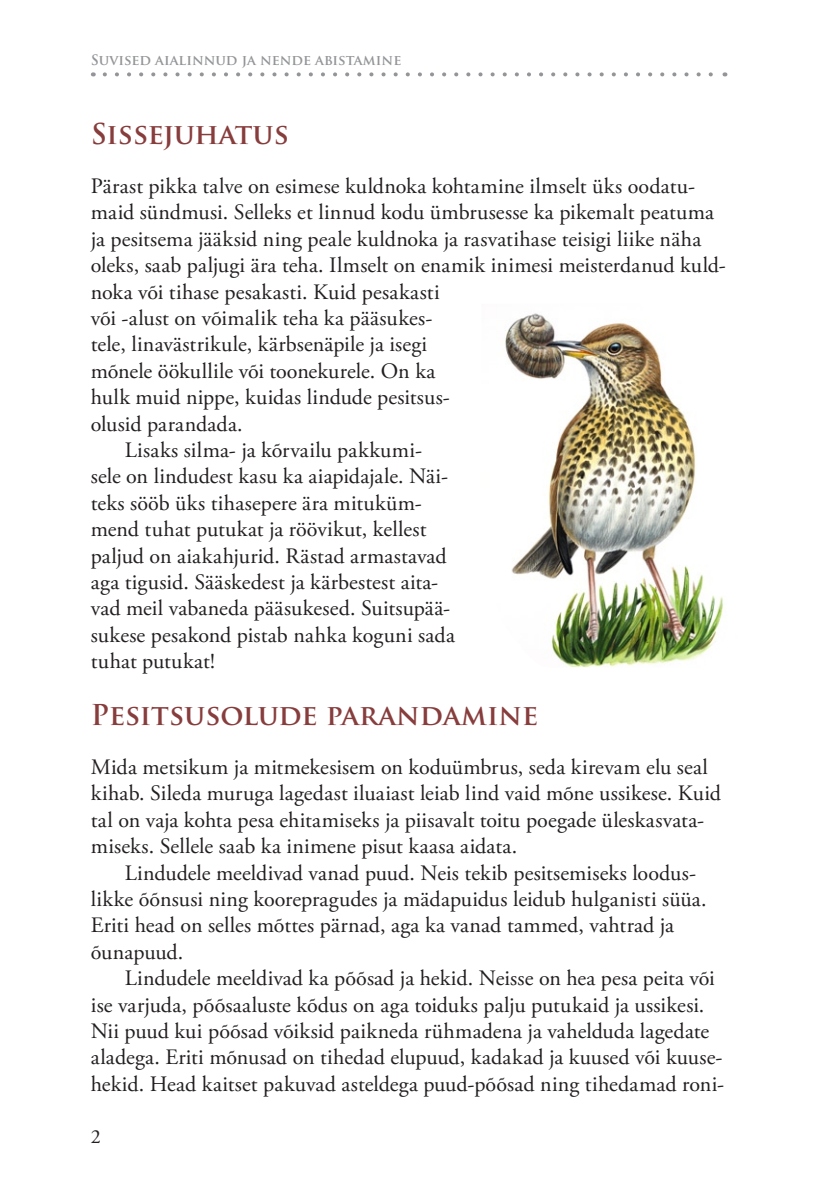
<style>
.page{position:relative;width:840px;height:1191px;background:#fff}
.page>*{position:absolute;margin:0;border:0;box-sizing:border-box;transform-origin:0 0}
.t1{font:700 28px "Trajan Pro";color:#883d3d}
.t2{font:22px/26.4px "Adobe Garamond Pro";letter-spacing:.005em;color:#231f20}
.t3{font:20px "Adobe Garamond Pro";color:#231f20}
.t4{font:700 14px "Trajan Pro";color:#939598}
</style>
<div class="page">
<svg style="left:105px;top:72px;width:608px;height:4px"></svg>
<img style="left:505px;top:313px;width:219px;height:354px">
<p class="t4" style="left:91px;top:52px;width:312px">Suvised aialinnud ja nende abistamine</p>
<p class="t1" style="left:91px;top:116px;width:199px">Sissejuhatus</p>
<p class="t2" style="left:91px;top:173px;width:605px">Pärast pikka talve on esimese kuldnoka kohtamine ilmselt üks oodatu-</p>
<p class="t2" style="left:91px;top:200px;width:624px">maid sündmusi. Selleks et linnud kodu ümbrusesse ka pikemalt peatuma</p>
<p class="t2" style="left:91px;top:226px;width:611px">ja pesitsema jääksid ning peale kuldnoka ja rasvatihase teisigi liike näha</p>
<p class="t2" style="left:91px;top:253px;width:636px">oleks, saab paljugi ära teha. Ilmselt on enamik inimesi meisterdanud kuld-</p>
<p class="t2" style="left:91px;top:279px;width:350px">noka või tihase pesakasti. Kuid pesakasti</p>
<p class="t2" style="left:91px;top:305px;width:343px">või -alust on võimalik teha ka pääsukes-</p>
<p class="t2" style="left:91px;top:332px;width:337px">tele, linavästrikule, kärbsenäpile ja isegi</p>
<p class="t2" style="left:91px;top:358px;width:346px">mõnele öökullile või toonekurele. On ka</p>
<p class="t2" style="left:91px;top:385px;width:360px">hulk muid nippe, kuidas lindude pesitsus-</p>
<p class="t2" style="left:91px;top:411px;width:153px">olusid parandada.</p>
<p class="t2" style="left:125px;top:437px;width:298px">Lisaks silma- ja kõrvailu pakkumi-</p>
<p class="t2" style="left:91px;top:464px;width:358px">sele on lindudest kasu ka aiapidajale. Näi-</p>
<p class="t2" style="left:91px;top:490px;width:332px">teks sööb üks tihasepere ära mituküm-</p>
<p class="t2" style="left:91px;top:517px;width:337px">mend tuhat putukat ja röövikut, kellest</p>
<p class="t2" style="left:91px;top:543px;width:357px">paljud on aiakahjurid. Rästad armastavad</p>
<p class="t2" style="left:91px;top:569px;width:349px">aga tigusid. Sääskedest ja kärbestest aita-</p>
<p class="t2" style="left:91px;top:596px;width:361px">vad meil vabaneda pääsukesed. Suitsupää-</p>
<p class="t2" style="left:91px;top:622px;width:365px">sukese pesakond pistab nahka koguni sada</p>
<p class="t2" style="left:91px;top:649px;width:126px">tuhat putukat!</p>
<p class="t1" style="left:91px;top:697px;width:448px">Pesitsusolude parandamine</p>
<p class="t2" style="left:91px;top:754px;width:631px">Mida metsikum ja mitmekesisem on koduümbrus, seda kirevam elu seal kihab. Sileda muruga lagedast iluaiast leiab lind vaid mõne ussikese. Kuid tal on vaja kohta pesa ehitamiseks ja piisavalt toitu poegade üleskasvata&shy;miseks. Sellele saab ka inimene pisut kaasa aidata.</p>
<p class="t2" style="left:91px;top:860px;width:617px;text-indent:34px">Lindudele meeldivad vanad puud. Neis tekib pesitsemiseks loodus&shy;likke õõnsusi ning koorepragudes ja mädapuidus leidub hulganisti süüa.<br>Eriti head on selles mõttes pärnad, aga ka vanad tammed, vahtrad ja õunapuud.</p>
<p class="t2" style="left:91px;top:965px;width:634px;text-indent:34px">Lindudele meeldivad ka põõsad ja hekid. Neisse on hea pesa peita või ise varjuda, põõsaaluste kõdus on aga toiduks palju putukaid ja ussikesi.<br>Nii puud kui põõsad võiksid paikneda rühmadena ja vahelduda lagedate aladega. Eriti mõnusad on tihedad elupuud, kadakad ja kuused või kuuse&shy;hekid. Head kaitset pakuvad asteldega puud-põõsad ning tihedamad roni-</p>
<p class="t3" style="left:91px;top:1124px;width:11px">2</p>
</div>
